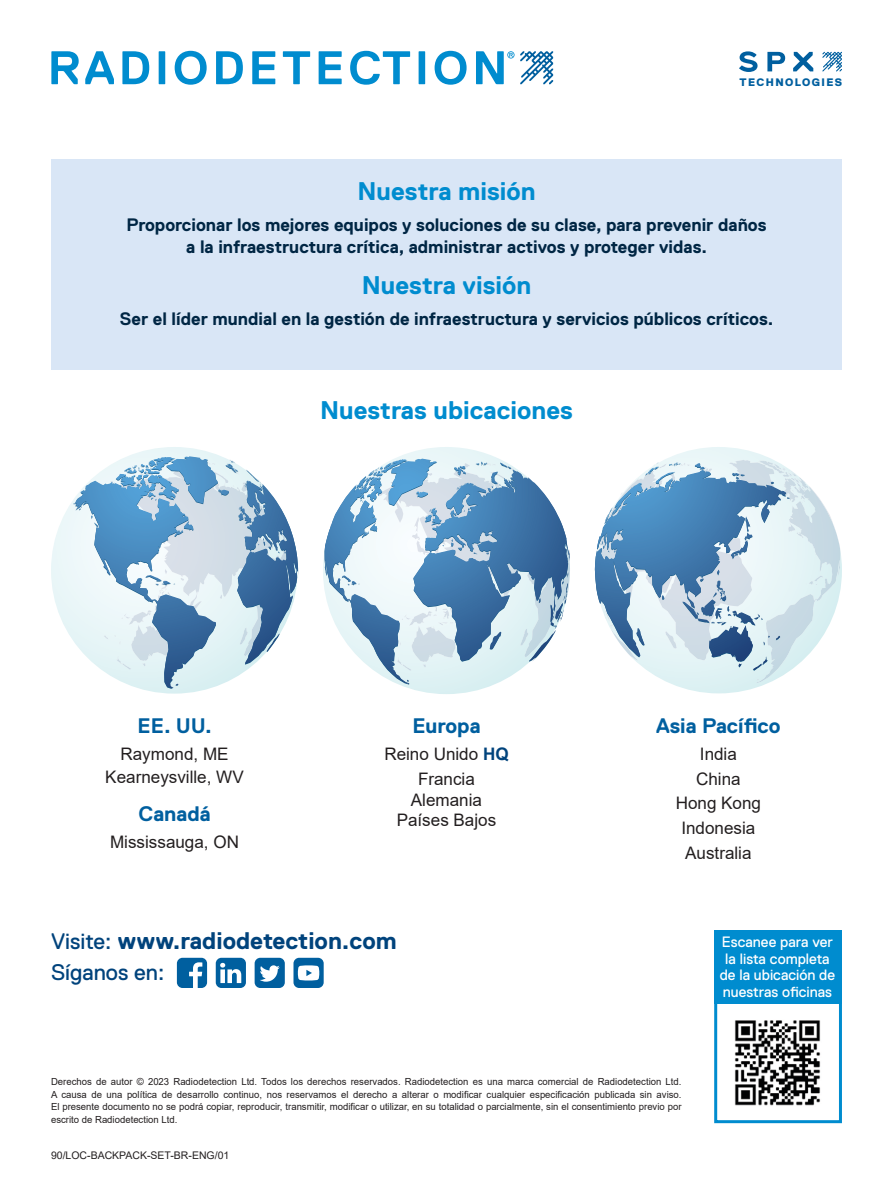
<style>
.page{position:relative;width:893px;height:1187px;background:#fff}
.page>*{position:absolute;margin:0;border:0;box-sizing:border-box;transform-origin:0 0}
.t1{font:700 25.5px "Replica Std";color:#008ccf}
.t2{font:700 24px "Replica Std";color:#00437c}
.t3{font:22.5px "Replica Std";color:#00437c}
.t4{font:700 21px "Replica Std";color:#005f9f}
.t5{font:700 18px/22.5px "Replica Std";color:#002644;text-align:center}
.t6{font:17.25px/24.8px "Arial";color:#231f20;text-align:center}
.t7{font:15px/16.5px "Replica Std";color:#fff;text-align:center}
.t8{font:800 10.8px "Replica Std";letter-spacing:.13em;color:#005f9f}
.t9{font:10.5px "Arial";color:#231f20}
.t10{font:9.75px/12.8px "Arial";color:#231f20;text-align:justify}
.s1{font-weight:700;color:#00437c}
.s2{font-weight:400;font-size:22.5px}
</style>
<div class="page">
<svg style="left:520px;top:51px;width:33px;height:33px"></svg>
<svg style="left:51px;top:51px;width:28px;height:33px"></svg>
<svg style="left:85px;top:51px;width:29px;height:33px"></svg>
<svg style="left:122px;top:51px;width:27px;height:33px"></svg>
<svg style="left:159px;top:51px;width:6px;height:33px"></svg>
<svg style="left:175px;top:51px;width:32px;height:34px"></svg>
<svg style="left:216px;top:51px;width:27px;height:33px"></svg>
<svg style="left:252px;top:51px;width:23px;height:33px"></svg>
<svg style="left:283px;top:51px;width:27px;height:33px"></svg>
<svg style="left:319px;top:51px;width:23px;height:33px"></svg>
<svg style="left:350px;top:51px;width:60px;height:34px"></svg>
<svg style="left:419px;top:51px;width:6px;height:33px"></svg>
<svg style="left:435px;top:51px;width:32px;height:34px"></svg>
<svg style="left:476px;top:51px;width:38px;height:33px"></svg>
<svg style="left:739px;top:51px;width:18px;height:21px"></svg>
<svg style="left:767px;top:52px;width:18px;height:19px"></svg>
<svg style="left:793px;top:52px;width:20px;height:19px"></svg>
<svg style="left:822px;top:52px;width:20px;height:19px"></svg>
<div style="left:714px;top:929px;width:128px;height:74px;background:#008ccf"></div>
<div style="left:714px;top:929px;width:128px;height:194px;border:3px solid #008ccf"></div>
<div style="left:51px;top:159px;width:791px;height:211px;background:#d9e6f6"></div>
<svg style="left:177px;top:957px;width:30px;height:30px"></svg>
<svg style="left:255px;top:957px;width:30px;height:30px"></svg>
<svg style="left:216px;top:957px;width:30px;height:30px"></svg>
<div style="left:293px;top:957px;width:31px;height:30px;background:#005f9f;border-radius:6px"></div>
<svg style="left:298px;top:965px;width:21px;height:15px"></svg>
<svg style="left:51px;top:447px;width:169px;height:246px"></svg>
<svg style="left:74px;top:456px;width:225px;height:232px"></svg>
<svg style="left:323px;top:559px;width:172px;height:135px"></svg>
<svg style="left:324px;top:470px;width:195px;height:214px"></svg>
<svg style="left:374px;top:458px;width:196px;height:212px"></svg>
<svg style="left:647px;top:549px;width:195px;height:144px"></svg>
<svg style="left:595px;top:460px;width:245px;height:210px"></svg>
<img style="left:734px;top:1020px;width:87px;height:86px">
<p class="t8" style="left:739px;top:76px;width:104px">TECHNOLOGIES</p>
<h1 class="t1" style="left:357px;top:177px;width:179px">Nuestra misión</h1>
<h3 class="t5" style="left:126px;top:213px;width:642px">Proporcionar los mejores equipos y soluciones de su clase, para prevenir daños a la infraestructura crítica, administrar activos y proteger vidas.</h3>
<h1 class="t1" style="left:362px;top:271px;width:171px">Nuestra visión</h1>
<h3 class="t5" style="left:120px;top:308px;width:655px">Ser el líder mundial en la gestión de infraestructura y servicios públicos críticos.</h3>
<h1 class="t1" style="left:320px;top:395px;width:254px">Nuestras ubicaciones</h1>
<h3 class="t4" style="left:138px;top:713px;width:76px">EE. UU.</h3>
<h3 class="t6" style="left:105px;top:742px;width:140px;line-height:23.4px">Raymond, ME<br>Kearneysville, WV</h3>
<h3 class="t4" style="left:138px;top:802px;width:74px">Canadá</h3>
<h3 class="t6" style="left:110px;top:829px;width:130px">Mississauga, ON</h3>
<h3 class="t4" style="left:412px;top:713px;width:70px">Europa</h3>
<h3 class="t6" style="left:384px;top:741px;width:126px">Reino Unido <span class="s1">HQ<br></span>Francia</h3>
<h3 class="t6" style="left:397px;top:789px;width:101px;line-height:20.9px">Alemania<br>Países Bajos</h3>
<h2 class="t2" style="left:51px;top:927px;width:347px"><span class="s2">Visite:</span> www.radiodetection.com</h2>
<h3 class="t3" style="left:51px;top:959px;width:115px">Síganos en:</h3>
<h3 class="t4" style="left:656px;top:713px;width:126px">Asia Pacífico</h3>
<h3 class="t6" style="left:676px;top:741px;width:87px">India<br>China<br>Hong Kong<br>Indonesia<br>Australia</h3>
<h3 class="t7" style="left:720px;top:933px;width:117px">Escanee para ver la lista completa de la ubicación de nuestras oficinas</h3>
<p class="t10" style="left:51px;top:1074px;width:632px">Derechos de autor © 2023 Radiodetection Ltd. Todos los derechos reservados. Radiodetection es una marca comercial de Radiodetection Ltd.<br>A causa de una política de desarrollo continuo, nos reservamos el derecho a alterar o modificar cualquier especificación publicada sin aviso.<br>El presente documento no se podrá copiar, reproducir, transmitir, modificar o utilizar, en su totalidad o parcialmente, sin el consentimiento previo por escrito de Radiodetection Ltd.</p>
<p class="t9" style="left:51px;top:1147px;width:180px">90/LOC-BACKPACK-SET-BR-ENG/01</p>
</div>
